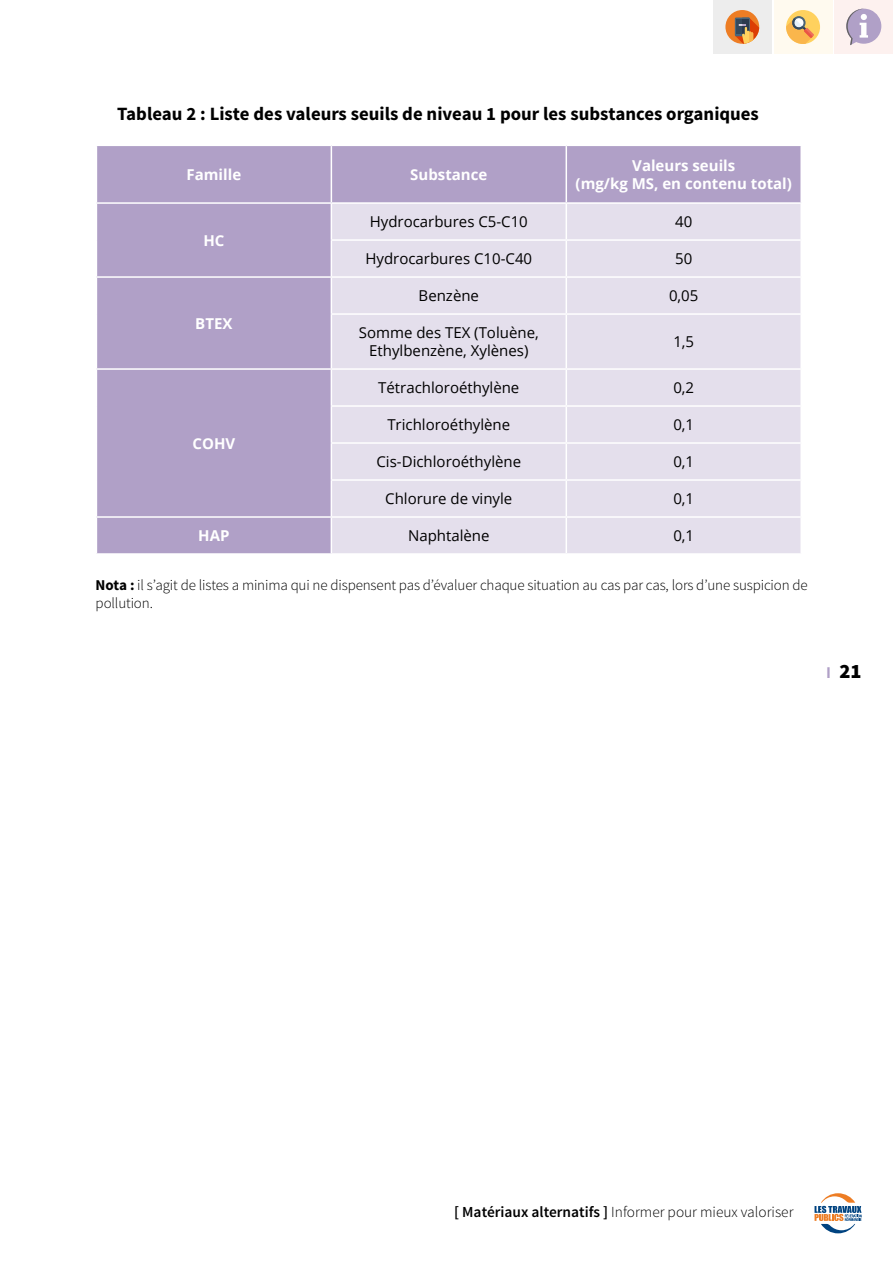
<style>
.page{position:relative;width:893px;height:1263px;background:#fff}
.page>*{position:absolute;margin:0;border:0;box-sizing:border-box;transform-origin:0 0}
.t1{font:900 20.4px "Source Sans Pro";color:#000}
.t2{font:700 18.75px "Source Sans Pro";color:#000}
.t3{font:300 15.3px "Source Sans Pro";color:#000}
.t4{font:15px/18px "Open Sans";color:#000;text-align:center}
.t5{font:300 15px/18px "Source Sans Pro";letter-spacing:-.01em;color:#000}
.t6{font:700 15px/18px "Open Sans";color:#fff;text-align:center}
.s1{font-weight:700}
.s2{font-weight:700;font-size:15.3px;color:#b0a0c7}
.s3{font-weight:600}
</style>
<div class="page">
<svg style="left:814px;top:1193px;width:47px;height:40px"></svg>
<div style="left:713px;top:0;width:58px;height:54px;background:#ededed"></div>
<svg style="left:725px;top:10px;width:34px;height:34px"></svg>
<svg style="left:735px;top:18px;width:24px;height:26px"></svg>
<div style="left:835px;top:0;width:58px;height:54px;background:#fdf1ef"></div>
<svg style="left:846px;top:9px;width:35px;height:36px"></svg>
<div style="left:774px;top:0;width:58px;height:54px;background:#fffaef"></div>
<div style="left:786px;top:10px;width:34px;height:34px;background:#ffd15e;border-radius:50%"></div>
<svg style="left:786px;top:16px;width:28px;height:28px"></svg>
<div style="left:97px;top:146px;width:703px;height:407px;background:#b0a0c7"></div>
<div style="left:332px;top:204px;width:468px;height:349px;background:#e4dfec"></div>
<hr style="left:331px;top:146px;width:1px;height:56px;background:#fff">
<hr style="left:566px;top:146px;width:1px;height:56px;background:#fff">
<hr style="left:96px;top:202px;width:235px;height:2px;background:#fff">
<hr style="left:331px;top:202px;width:235px;height:2px;background:#fff">
<hr style="left:331px;top:204px;width:1px;height:35px;background:#fff">
<hr style="left:566px;top:202px;width:236px;height:2px;background:#fff">
<hr style="left:566px;top:204px;width:1px;height:35px;background:#fff">
<hr style="left:331px;top:239px;width:235px;height:2px;background:#fff">
<hr style="left:331px;top:241px;width:1px;height:35px;background:#fff">
<hr style="left:566px;top:239px;width:236px;height:2px;background:#fff">
<hr style="left:566px;top:241px;width:1px;height:35px;background:#fff">
<hr style="left:96px;top:276px;width:235px;height:2px;background:#fff">
<hr style="left:331px;top:276px;width:235px;height:2px;background:#fff">
<hr style="left:331px;top:278px;width:1px;height:35px;background:#fff">
<hr style="left:566px;top:276px;width:236px;height:2px;background:#fff">
<hr style="left:566px;top:278px;width:1px;height:35px;background:#fff">
<hr style="left:331px;top:313px;width:235px;height:2px;background:#fff">
<hr style="left:331px;top:315px;width:1px;height:53px;background:#fff">
<hr style="left:566px;top:313px;width:236px;height:2px;background:#fff">
<hr style="left:566px;top:315px;width:1px;height:53px;background:#fff">
<hr style="left:96px;top:368px;width:235px;height:2px;background:#fff">
<hr style="left:331px;top:368px;width:235px;height:2px;background:#fff">
<hr style="left:331px;top:370px;width:1px;height:35px;background:#fff">
<hr style="left:566px;top:368px;width:236px;height:2px;background:#fff">
<hr style="left:566px;top:370px;width:1px;height:35px;background:#fff">
<hr style="left:331px;top:405px;width:235px;height:2px;background:#fff">
<hr style="left:331px;top:407px;width:1px;height:35px;background:#fff">
<hr style="left:566px;top:405px;width:236px;height:2px;background:#fff">
<hr style="left:566px;top:407px;width:1px;height:35px;background:#fff">
<hr style="left:331px;top:442px;width:235px;height:2px;background:#fff">
<hr style="left:331px;top:444px;width:1px;height:35px;background:#fff">
<hr style="left:566px;top:442px;width:236px;height:2px;background:#fff">
<hr style="left:566px;top:444px;width:1px;height:35px;background:#fff">
<hr style="left:331px;top:479px;width:235px;height:2px;background:#fff">
<hr style="left:331px;top:481px;width:1px;height:35px;background:#fff">
<hr style="left:566px;top:479px;width:236px;height:2px;background:#fff">
<hr style="left:566px;top:481px;width:1px;height:35px;background:#fff">
<hr style="left:96px;top:516px;width:235px;height:2px;background:#fff">
<hr style="left:331px;top:516px;width:235px;height:2px;background:#fff">
<hr style="left:331px;top:518px;width:1px;height:35px;background:#fff">
<hr style="left:566px;top:516px;width:236px;height:2px;background:#fff">
<hr style="left:566px;top:518px;width:1px;height:35px;background:#fff">
<p class="t2" style="left:117px;top:102px;width:643px">Tableau 2 : Liste des valeurs seuils de niveau 1 pour les substances organiques</p>
<p class="t6" style="left:187px;top:165px;width:56px">Famille</p>
<p class="t6" style="left:410px;top:165px;width:79px">Substance</p>
<p class="t6" style="left:576px;top:156px;width:218px">Valeurs seuils<br>(mg/kg MS, en contenu total)</p>
<p class="t6" style="left:203px;top:231px;width:23px">HC</p>
<p class="t6" style="left:195px;top:314px;width:39px">BTEX</p>
<p class="t6" style="left:192px;top:434px;width:44px">COHV</p>
<p class="t4" style="left:370px;top:212px;width:160px">Hydrocarbures C5-C10</p>
<p class="t4" style="left:675px;top:212px;width:19px">40</p>
<p class="t4" style="left:365px;top:249px;width:168px">Hydrocarbures C10-C40</p>
<p class="t4" style="left:675px;top:249px;width:19px">50</p>
<p class="t4" style="left:419px;top:286px;width:62px">Benzène</p>
<p class="t4" style="left:669px;top:286px;width:31px">0,05</p>
<p class="t4" style="left:359px;top:323px;width:181px">Somme des TEX (Toluène,<br>Ethylbenzène, Xylènes)</p>
<p class="t4" style="left:673px;top:332px;width:22px">1,5</p>
<p class="t4" style="left:378px;top:378px;width:143px">Tétrachloroéthylène</p>
<p class="t4" style="left:673px;top:378px;width:22px">0,2</p>
<p class="t4" style="left:387px;top:415px;width:124px">Trichloroéthylène</p>
<p class="t4" style="left:673px;top:415px;width:22px">0,1</p>
<p class="t4" style="left:376px;top:452px;width:146px">Cis-Dichloroéthylène</p>
<p class="t4" style="left:673px;top:452px;width:22px">0,1</p>
<p class="t4" style="left:385px;top:489px;width:129px">Chlorure de vinyle</p>
<p class="t4" style="left:673px;top:489px;width:22px">0,1</p>
<p class="t6" style="left:198px;top:526px;width:33px">HAP</p>
<p class="t4" style="left:408px;top:526px;width:83px">Naphtalène</p>
<p class="t4" style="left:673px;top:526px;width:22px">0,1</p>
<p class="t5" style="left:96px;top:576px;width:714px"><span class="s1">Nota :</span> il s’agit de listes a minima qui ne dispensent pas d’évaluer chaque situation au cas par cas, lors d’une suspicion de pollution.</p>
<h1 class="t1" style="left:827px;top:658px;width:36px"><span class="s2">l</span> 21</h1>
<p class="t3" style="left:454px;top:1203px;width:341px"><span class="s3">[ Matériaux alternatifs ]</span> Informer pour mieux valoriser</p>
</div>
